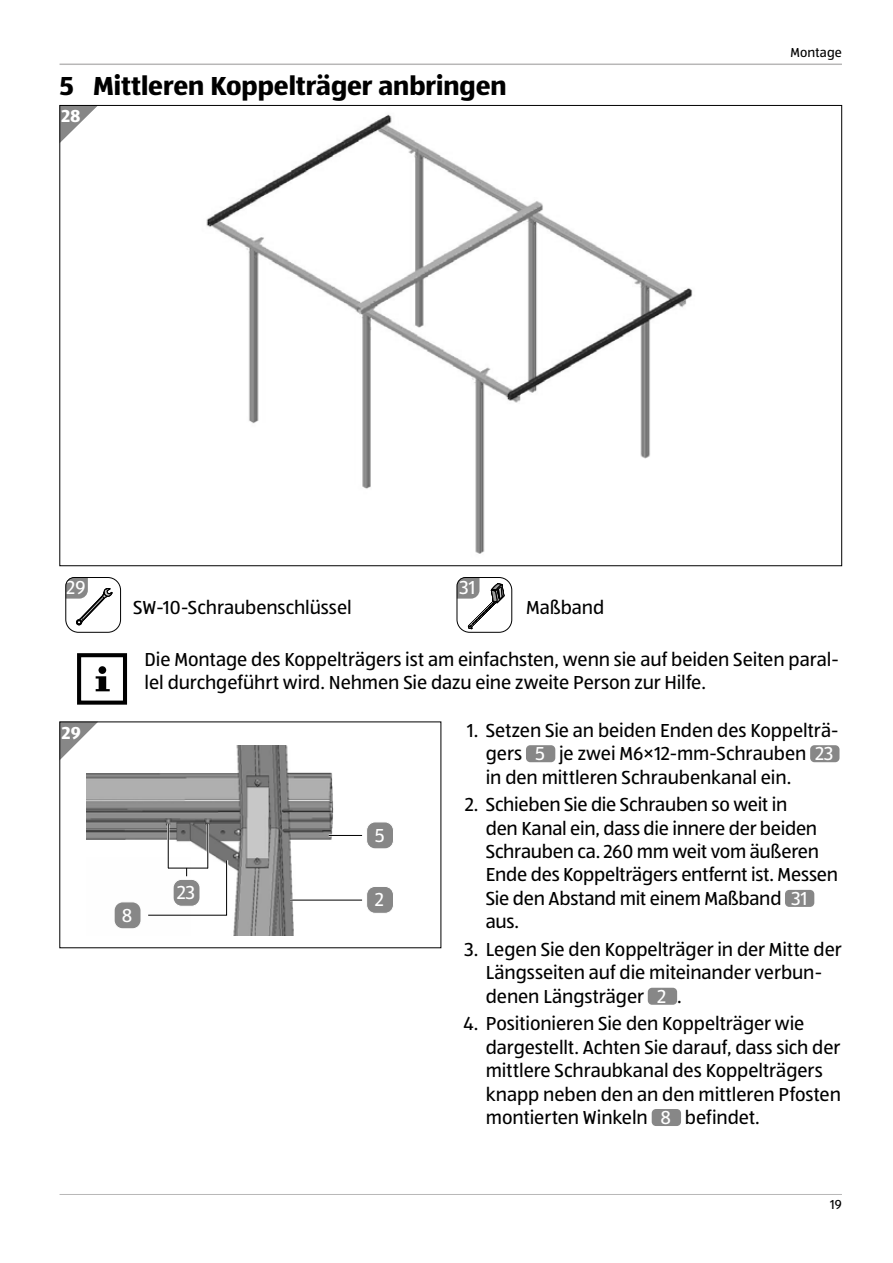
<style>
.page{position:relative;width:893px;height:1263px;background:#fff}
.page>*{position:absolute;margin:0;border:0;box-sizing:border-box;transform-origin:0 0}
.t1{font:700 27px "ALDISUEDOT";color:#000}
.t2{font:19.5px/23.4px "ALDISUEDOT";letter-spacing:-.005em;color:#000}
.t3{font:19.5px "ALDISUEDOT";color:#fff}
.t4{font:700 18px "ALDISUEDOT";color:#fff}
.t5{font:13.5px "ALDISUEDOT";letter-spacing:.01em;color:#000}
.s1{color:#fff}
</style>
<div class="page">
<hr style="left:60px;top:1194px;width:782px;height:1px;background:#b8b7b7">
<hr style="left:60px;top:64px;width:782px;height:1px;background:#b8b7b7">
<svg style="left:62px;top:107px;width:34px;height:34px"></svg>
<img style="left:206px;top:114px;width:487px;height:440px">
<svg style="left:65px;top:577px;width:56px;height:56px"></svg>
<svg style="left:456px;top:577px;width:56px;height:56px"></svg>
<div style="left:77px;top:653px;width:50px;height:52px;border:4px solid #000"></div>
<div style="left:98px;top:666px;width:8px;height:8px;background:#000;border-radius:50%"></div>
<svg style="left:96px;top:676px;width:14px;height:15px"></svg>
<svg style="left:62px;top:724px;width:34px;height:34px"></svg>
<img style="left:86px;top:746px;width:306px;height:190px">
<div style="left:367px;top:822px;width:26px;height:27px;background:#878787;border-radius:9px"></div>
<div style="left:366px;top:821px;width:28px;height:28px;border:1px solid #fff;border-radius:9px"></div>
<hr style="left:167px;top:824px;width:2px;height:44px;background:#fff">
<hr style="left:168px;top:824px;width:1px;height:44px;background:#000">
<hr style="left:207px;top:824px;width:2px;height:44px;background:#fff">
<hr style="left:208px;top:824px;width:1px;height:44px;background:#000">
<hr style="left:329px;top:834px;width:33px;height:2px;background:#fff">
<hr style="left:329px;top:835px;width:33px;height:1px;background:#000">
<div style="left:367px;top:886px;width:26px;height:27px;background:#878787;border-radius:9px"></div>
<div style="left:366px;top:886px;width:28px;height:28px;border:1px solid #fff;border-radius:9px"></div>
<hr style="left:290px;top:899px;width:72px;height:2px;background:#fff">
<hr style="left:290px;top:900px;width:72px;height:1px;background:#000">
<svg style="left:146px;top:858px;width:83px;height:60px"></svg>
<div style="left:114px;top:902px;width:27px;height:27px;background:#878787;border-radius:9px"></div>
<div style="left:114px;top:901px;width:27px;height:28px;border:1px solid #fff;border-radius:9px"></div>
<div style="left:526px;top:745px;width:29px;height:17px;background:#878787;border-radius:4px"></div>
<div style="left:810px;top:745px;width:29px;height:17px;background:#878787;border-radius:4px"></div>
<div style="left:785px;top:890px;width:29px;height:17px;background:#878787;border-radius:4px"></div>
<div style="left:648px;top:988px;width:29px;height:17px;background:#878787;border-radius:4px"></div>
<div style="left:652px;top:1109px;width:29px;height:17px;background:#878787;border-radius:4px"></div>
<h1 class="t1" style="left:60px;top:67px;width:448px">5 Mittleren Koppelträger anbringen</h1>
<p class="t4" style="left:61px;top:104px;width:21px">28</p>
<p class="t3" style="left:67px;top:575px;width:21px">29</p>
<p class="t3" style="left:459px;top:575px;width:17px">31</p>
<p class="t5" style="left:790px;top:43px;width:53px">Montage</p>
<p class="t4" style="left:62px;top:721px;width:20px">29</p>
<p class="t2" style="left:526px;top:595px;width:80px">Maßband</p>
<p class="t2" style="left:145px;top:647px;width:696px">Die Montage des Koppelträgers ist am einfachsten, wenn sie auf beiden Seiten paral&shy;lel durchgeführt wird. Nehmen Sie dazu eine zweite Person zur Hilfe.</p>
<p class="t2" style="left:133px;top:595px;width:220px">SW-10-Schraubenschlüssel</p>
<p class="t3" style="left:122px;top:903px;width:12px">8</p>
<p class="t3" style="left:177px;top:880px;width:20px">23</p>
<p class="t3" style="left:375px;top:823px;width:11px">5</p>
<p class="t3" style="left:375px;top:887px;width:10px">2</p>
<p class="t2" style="left:486px;top:718px;width:354px;text-indent:-19px">1. Setzen Sie an beiden Enden des Koppelträ&shy;gers <span class="s1">5</span> je zwei M6×12-mm-Schrauben <span class="s1">23 </span>in den mittleren Schraubenkanal ein.</p>
<p class="t2" style="left:486px;top:792px;width:354px;text-indent:-21px">2. Schieben Sie die Schrauben so weit in<br>den Kanal ein, dass die innere der beiden Schrauben ca. 260 mm weit vom äußeren Ende des Koppelträgers entfernt ist. Messen Sie den Abstand mit einem Maßband <span class="s1">31 </span>aus.</p>
<p class="t2" style="left:486px;top:937px;width:357px;text-indent:-21px">3. Legen Sie den Koppelträger in der Mitte der<br>Längsseiten auf die miteinander verbun&shy;denen Längsträger <span class="s1">2</span> .</p>
<p class="t2" style="left:486px;top:1011px;width:357px;text-indent:-22px">4. Positionieren Sie den Koppelträger wie dargestellt. Achten Sie darauf, dass sich der mittlere Schraubkanal des Koppelträgers knapp neben den an den mittleren Pfosten montierten Winkeln <span class="s1">8</span> befindet.</p>
<p class="t5" style="left:830px;top:1195px;width:13px">19</p>
</div>
